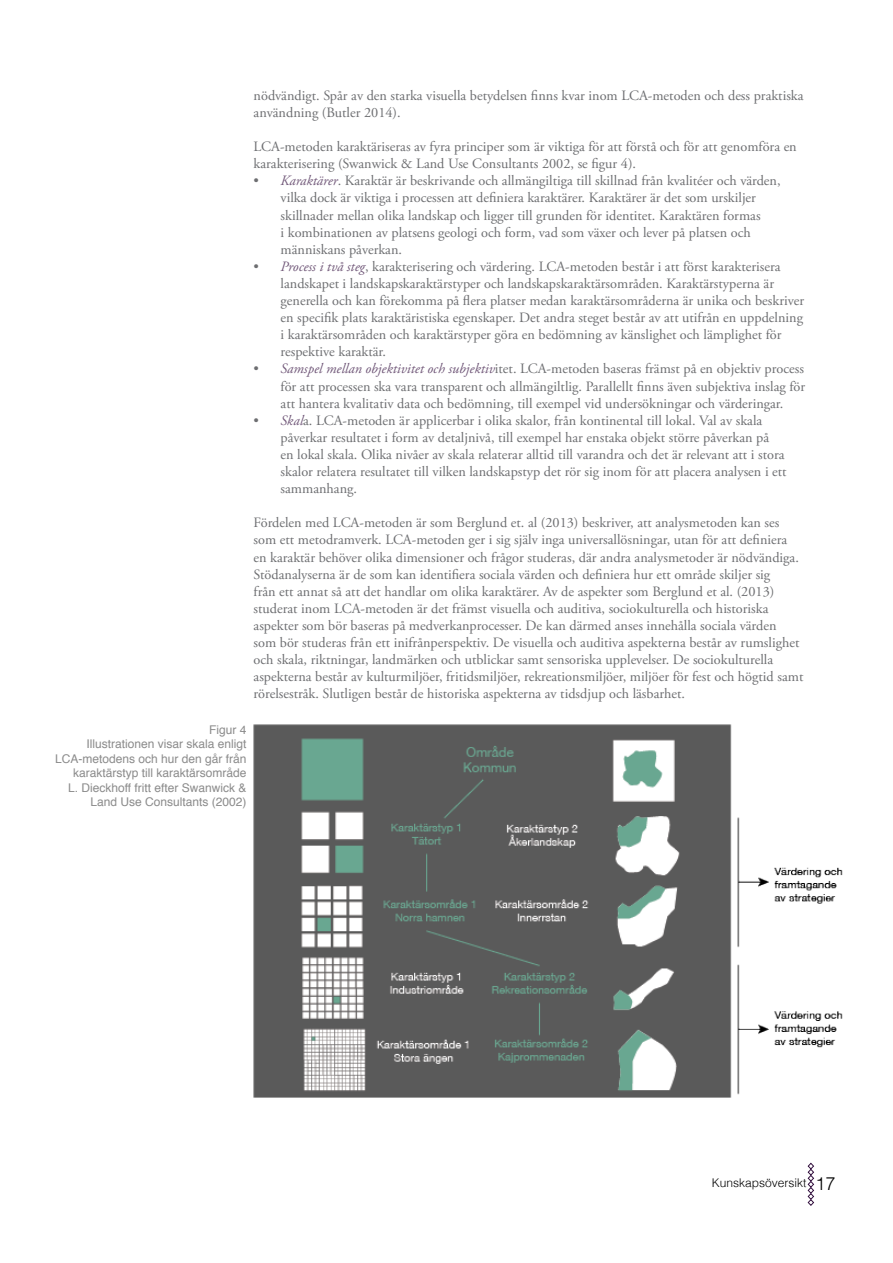
<style>
.page{position:relative;width:893px;height:1263px;background:#fff}
.page>*{position:absolute;margin:0;border:0;box-sizing:border-box;transform-origin:0 0}
.t1{font:14.25px/17.1px "Adobe Garamond Pro";color:#6d6e71}
.t2{font:12px/14.4px "Helvetica";color:#8b8b8b;text-align:right}
.t3{font:300 12px "Helvetica";color:#000}
.s1{font-style:italic;color:#715879}
.s2{font-size:18px}
</style>
<div class="page">
<svg style="left:807px;top:1162px;width:7px;height:44px"></svg>
<img style="left:254px;top:725px;width:589px;height:372px">
<p class="t1" style="left:254px;top:87px;width:551px">nödvändigt. Spår av den starka visuella betydelsen finns kvar inom LCA-metoden och dess praktiska användning (Butler 2014).</p>
<p class="t1" style="left:254px;top:139px;width:545px">LCA-metoden karaktäriseras av fyra principer som är viktiga för att förstå och för att genomföra en karakterisering (Swanwick &amp; Land Use Consultants 2002, se figur 4).</p>
<p class="t1" style="left:281px;top:173px;width:502px;text-indent:-27px">• <span class="s1">Karaktärer</span>. Karaktär är beskrivande och allmängiltiga till skillnad från kvalitéer och värden, vilka dock är viktiga i processen att definiera karaktärer. Karaktärer är det som urskiljer skillnader mellan olika landskap och ligger till grunden för identitet. Karaktären formas<br>i kombinationen av platsens geologi och form, vad som växer och lever på platsen och människans påverkan.</p>
<p class="t1" style="left:281px;top:258px;width:525px;text-indent:-27px">• <span class="s1">Process i två steg</span>, karakterisering och värdering. LCA-metoden består i att först karakterisera landskapet i landskapskaraktärstyper och landskapskaraktärsområden. Karaktärstyperna är generella och kan förekomma på flera platser medan karaktärsområderna är unika och beskriver en specifik plats karaktäristiska egenskaper. Det andra steget består av att utifrån en uppdelning i karaktärsområden och karaktärstyper göra en bedömning av känslighet och lämplighet för respektive karaktär.</p>
<p class="t1" style="left:281px;top:361px;width:526px;text-align:justify;text-indent:-27px">• <span class="s1">Samspel mellan objektivitet och subjektiv</span>itet. LCA-metoden baseras främst på en objektiv process för att processen ska vara transparent och allmängiltlig. Parallellt finns även subjektiva inslag för att hantera kvalitativ data och bedömning, till exempel vid undersökningar och värderingar.</p>
<p class="t1" style="left:281px;top:412px;width:507px;text-indent:-27px">• <span class="s1">Skal</span>a. LCA-metoden är applicerbar i olika skalor, från kontinental till lokal. Val av skala påverkar resultatet i form av detaljnivå, till exempel har enstaka objekt större påverkan på<br>en lokal skala. Olika nivåer av skala relaterar alltid till varandra och det är relevant att i stora skalor relatera resultatet till vilken landskapstyp det rör sig inom för att placera analysen i ett sammanhang.</p>
<p class="t1" style="left:254px;top:515px;width:551px">Fördelen med LCA-metoden är som Berglund et. al (2013) beskriver, att analysmetoden kan ses som ett metodramverk. LCA-metoden ger i sig själv inga universallösningar, utan för att definiera en karaktär behöver olika dimensioner och frågor studeras, där andra analysmetoder är nödvändiga.<br>Stödanalyserna är de som kan identifiera sociala värden och definiera hur ett område skiljer sig<br>från ett annat så att det handlar om olika karaktärer. Av de aspekter som Berglund et al. (2013) studerat inom LCA-metoden är det främst visuella och auditiva, sociokulturella och historiska aspekter som bör baseras på medverkanprocesser. De kan därmed anses innehålla sociala värden<br>som bör studeras från ett inifrånperspektiv. De visuella och auditiva aspekterna består av rumslighet och skala, riktningar, landmärken och utblickar samt sensoriska upplevelser. De sociokulturella aspekterna består av kulturmiljöer, fritidsmiljöer, rekreationsmiljöer, miljöer för fest och högtid samt rörelsestråk. Slutligen består de historiska aspekterna av tidsdjup och läsbarhet.</p>
<p class="t2" style="left:55px;top:723px;width:193px">Figur 4<br>Illustrationen visar skala enligt<br>LCA-metodens och hur den går från karaktärstyp till karaktärsområde<br>L. Dieckhoff fritt efter Swanwick &amp;<br>Land Use Consultants (2002)</p>
<p class="t3" style="left:712px;top:1175px;width:125px">Kunskapsöversikt <span class="s2">17</span></p>
</div>
